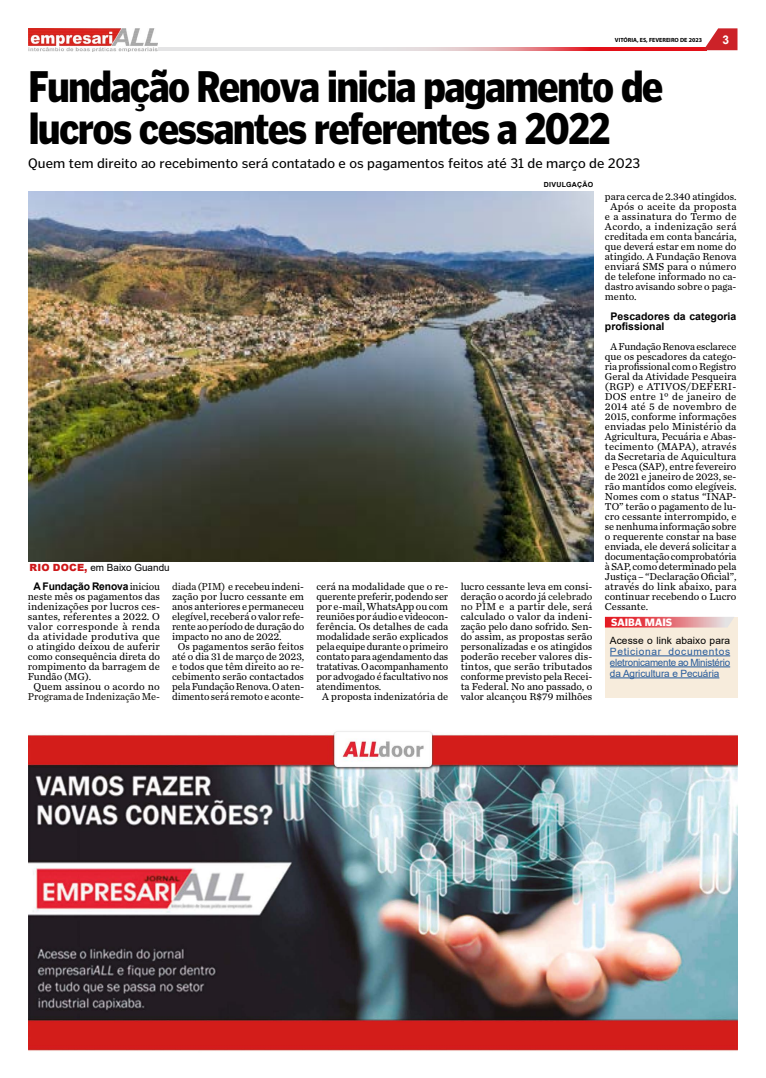
<style>
.page{position:relative;width:766px;height:1078px;background:#fff}
.page>*{position:absolute;margin:0;border:0;box-sizing:border-box;transform-origin:0 0}
.t1{font:900 43.7px/42px "Poynter Gothic Text";letter-spacing:-.05em;color:#000;scale:.85 1}
.t2{font:14px "Poynter Gothic Text";color:#000}
.t3{font:700 12px "Arial";color:#fff}
.t4{font:10.5px/10px "Chronicle Text G2";color:#000;text-align:justify}
.t5{font:10.5px "Chronicle Text G2";letter-spacing:.025em;color:#000}
.t6{font:700 10.5px/10px "Arial";color:#000}
.t7{font:10.5px "Chronicle Text G2";letter-spacing:-.005em;color:#12110c}
.t8{font:10.5px "Chronicle Text G2";letter-spacing:.035em;color:#000}
.t9{font:10.5px "Chronicle Text G2";letter-spacing:.02em;color:#000}
.t10{font:900 10.5px "Poynter Gothic Text";color:#fff}
.t11{font:10px/11px "Arial";letter-spacing:-.025em;color:#275b9b;text-align:justify}
.t12{font:10px "Arial";letter-spacing:.005em;color:#000}
.t13{font:9.9px "Arial";color:#000}
.t14{font:700 7px "Arial";letter-spacing:.035em;color:#000}
.t15{font:700 6px "Myriad Pro";color:#000}
.s1{font-weight:900;color:#cd1719}
.s2{font-family:"Chronicle Text G2";font-weight:400}
.s3{color:#12110c}
</style>
<div class="page">
<svg style="left:159px;top:47px;width:544px;height:3px;background:#e39ea2"></svg>
<svg style="left:703px;top:28px;width:34px;height:22px"></svg>
<img style="left:28px;top:28px;width:129px;height:23px">
<img style="left:28px;top:191px;width:565px;height:370px">
<div style="left:604px;top:617px;width:133px;height:80px;background:#f7ecdc"></div>
<hr style="left:609px;top:655px;width:121px;height:1px;background:#275b9b">
<hr style="left:609px;top:666px;width:121px;height:1px;background:#275b9b">
<hr style="left:609px;top:677px;width:110px;height:1px;background:#275b9b">
<svg style="left:604px;top:616px;width:130px;height:11px"></svg>
<img style="left:28px;top:731px;width:709px;height:320px">
<p class="t15" style="left:614px;top:36px;width:88px">VITÓRIA, ES, FEVEREIRO DE 2023</p>
<p class="t3" style="left:722px;top:31px;width:8px">3</p>
<h1 class="t1" style="left:28px;top:66px;width:748px">Fundação Renova inicia pagamento de lucros cessantes referentes a 2022</h1>
<h2 class="t2" style="left:28px;top:155px;width:613px">Quem tem direito ao recebimento será contatado e os pagamentos feitos até 31 de março de 2023</h2>
<p class="t13" style="left:30px;top:560px;width:142px"><span class="s1">RIO DOCE,</span> em Baixo Guandu</p>
<p class="t6" style="left:34px;top:581px;width:128px">A Fundação Renova <span class="s2">iniciou</span></p>
<p class="t4" style="left:28px;top:590px;width:133px">neste mês os pagamentos das</p>
<p class="t4" style="left:28px;top:600px;width:134px">indenizações por lucros ces-</p>
<p class="t4" style="left:28px;top:610px;width:133px">santes, referentes a 2022. O</p>
<p class="t8" style="left:28px;top:618px;width:133px">valor corresponde à renda</p>
<p class="t5" style="left:28px;top:628px;width:133px">da atividade produtiva que</p>
<p class="t4" style="left:28px;top:640px;width:133px">o atingido deixou de auferir</p>
<p class="t4" style="left:28px;top:650px;width:134px">como consequência direta do</p>
<p class="t4" style="left:28px;top:660px;width:133px">rompimento da barragem de</p>
<p class="t4" style="left:28px;top:670px;width:65px">Fundão (MG).</p>
<p class="t4" style="left:34px;top:680px;width:128px">Quem assinou o acordo no</p>
<p class="t7" style="left:28px;top:688px;width:134px">Programa de Indenização Me-</p>
<p class="t4" style="left:172px;top:580px;width:133px"><span class="s3">diada (PIM)</span> e recebeu indeni-</p>
<p class="t4" style="left:172px;top:590px;width:133px">zação por lucro cessante em</p>
<p class="t4" style="left:172px;top:600px;width:133px">anos anteriores e permaneceu</p>
<p class="t4" style="left:172px;top:610px;width:133px">elegível, receberá o valor refe-</p>
<p class="t4" style="left:172px;top:620px;width:133px">rente ao período de duração do</p>
<p class="t4" style="left:172px;top:630px;width:111px">impacto no ano de 2022.</p>
<p class="t4" style="left:178px;top:640px;width:128px">Os pagamentos serão feitos</p>
<p class="t4" style="left:172px;top:650px;width:133px">até o dia 31 de março de 2023,</p>
<p class="t4" style="left:172px;top:660px;width:133px">e todos que têm direito ao re-</p>
<p class="t4" style="left:172px;top:670px;width:133px">cebimento serão contactados</p>
<p class="t4" style="left:172px;top:680px;width:133px">pela Fundação Renova. O aten-</p>
<p class="t4" style="left:172px;top:690px;width:133px">dimento será remoto e aconte-</p>
<p class="t4" style="left:316px;top:580px;width:133px">cerá na modalidade que o re-</p>
<p class="t4" style="left:316px;top:590px;width:133px">querente preferir, podendo ser</p>
<p class="t4" style="left:316px;top:600px;width:133px">por e-mail, WhatsApp ou com</p>
<p class="t4" style="left:316px;top:610px;width:133px">reuniões por áudio e videocon-</p>
<p class="t4" style="left:316px;top:620px;width:133px">ferência. Os detalhes de cada</p>
<p class="t4" style="left:316px;top:630px;width:133px">modalidade serão explicados</p>
<p class="t4" style="left:316px;top:640px;width:133px">pela equipe durante o primeiro</p>
<p class="t4" style="left:316px;top:650px;width:133px">contato para agendamento das</p>
<p class="t4" style="left:316px;top:660px;width:133px">tratativas. O acompanhamento</p>
<p class="t4" style="left:316px;top:670px;width:133px">por advogado é facultativo nos</p>
<p class="t4" style="left:316px;top:680px;width:66px">atendimentos.</p>
<p class="t4" style="left:322px;top:690px;width:128px">A proposta indenizatória de</p>
<p class="t14" style="left:543px;top:179px;width:51px">DIVULGAÇÃO</p>
<p class="t4" style="left:460px;top:580px;width:133px">lucro cessante leva em consi&shy;deração o acordo já <span class="s3">celebrado no PIM</span> e a partir dele, será calculado o valor da indeni&shy;zação pelo dano sofrido. Sen&shy;do assim, as propostas serão personalizadas e os atingidos poderão receber valores dis&shy;tintos, que serão tributados conforme previsto pela Recei&shy;ta Federal. No ano passado, o valor alcançou R$79 milhões</p>
<p class="t4" style="left:604px;top:190px;width:133px">para cerca de 2.340 atingidos.</p>
<p class="t5" style="left:610px;top:198px;width:127px">Após o aceite da proposta</p>
<p class="t9" style="left:604px;top:208px;width:133px">e a assinatura do Termo de</p>
<p class="t5" style="left:604px;top:218px;width:133px">Acordo, a indenização será</p>
<p class="t4" style="left:604px;top:230px;width:133px">creditada em conta bancária,</p>
<p class="t4" style="left:604px;top:240px;width:133px">que deverá estar em nome do</p>
<p class="t4" style="left:604px;top:250px;width:133px">atingido. A Fundação Renova</p>
<p class="t4" style="left:604px;top:260px;width:133px">enviará SMS para o número</p>
<p class="t4" style="left:604px;top:270px;width:133px">de telefone informado no ca-</p>
<p class="t4" style="left:604px;top:280px;width:133px">dastro avisando sobre o paga-</p>
<p class="t4" style="left:604px;top:290px;width:33px">mento.</p>
<p class="t6" style="left:604px;top:311px;width:133px;text-indent:6px">Pescadores da categoria profissional</p>
<p class="t4" style="left:604px;top:340px;width:133px;text-indent:6px">A Fundação Renova esclarece que os pescadores da catego&shy;ria profissional com o Registro Geral da Atividade Pesqueira (RGP) e ATIVOS/DEFERI-DOS entre 1º de janeiro de 2014 até 5 de novembro de 2015, conforme informações enviadas pelo Ministério da Agricultura, Pecuária e Abas&shy;tecimento (MAPA), através da Secretaria de Aquicultura e Pesca (SAP), entre fevereiro de 2021 e janeiro de 2023, se&shy;rão mantidos como elegíveis.<br>Nomes com o status “INAP-TO” terão o pagamento de lu&shy;cro cessante interrompido, e se nenhuma informação sobre o requerente constar na base enviada, ele deverá solicitar a documentação comprobatória à SAP, como determinado pela Justiça – “Declaração Oficial”, através do link abaixo, para continuar recebendo o Lucro Cessante.</p>
<p class="t10" style="left:611px;top:616px;width:62px">SAIBA MAIS</p>
<p class="t12" style="left:609px;top:633px;width:122px">Acesse o link abaixo para</p>
<p class="t11" style="left:609px;top:645px;width:122px">Peticionar documentos eletronicamente ao Ministério da Agricultura e Pecuária</p>
</div>
